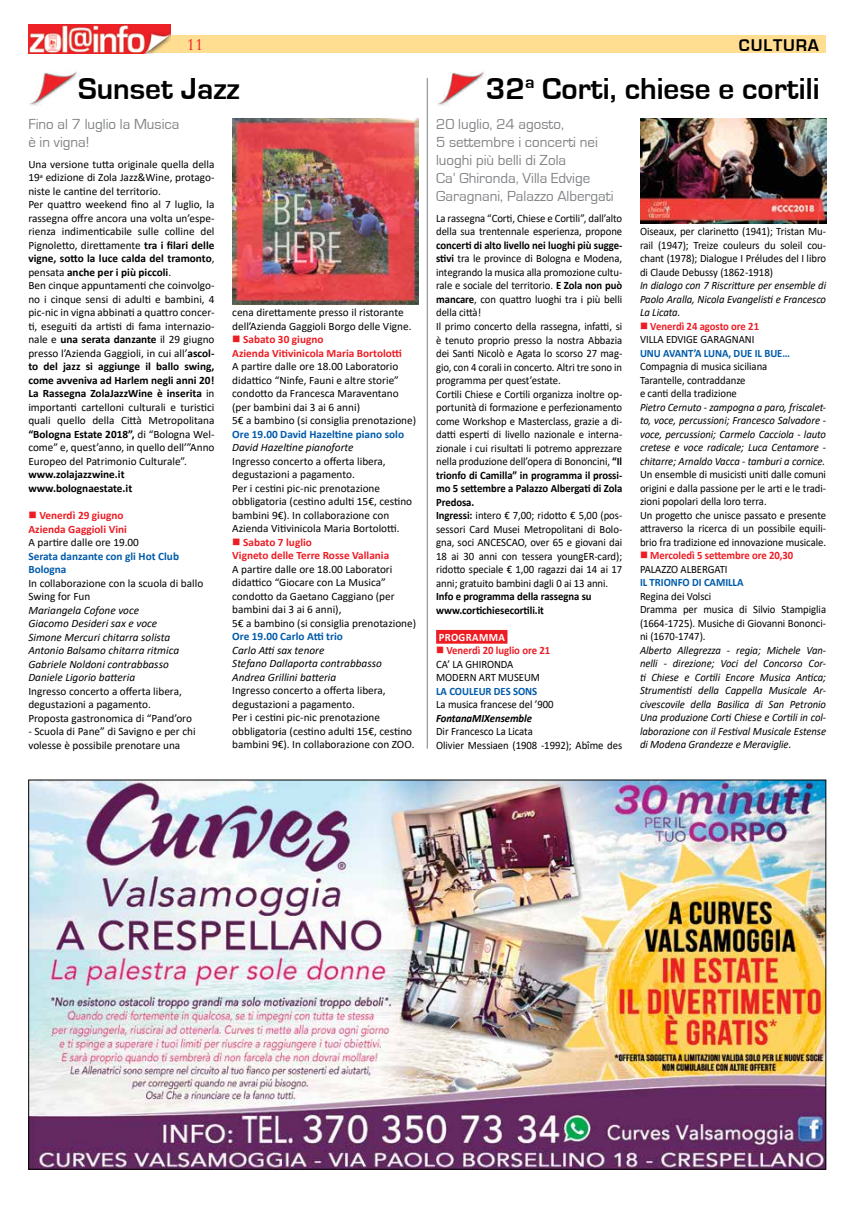
<style>
.page{position:relative;width:851px;height:1205px;background:#fff}
.page>*{position:absolute;margin:0;border:0;box-sizing:border-box;transform-origin:0 0}
.t1{font:700 31.25px "Eurostile";color:#000}
.t2{font:700 17.5px "Eurostile";letter-spacing:.05em;color:#000}
.t3{font:17.5px "Garamond";color:#ed1d24}
.t4{font:15px/18px "Eurostile";color:#808285}
.t5{font:11.25px/13.5px "Calibri";letter-spacing:-.005em;color:#000}
.t6{font:11.25px/13.5px "Calibri";letter-spacing:-.005em;color:#000;scale:.95 1}
.t7{font:italic 11.25px/13.5px "Calibri";color:#000;text-align:justify;scale:.95 1}
.t8{font:italic 11.25px/13.5px "Calibri";color:#000}
.t9{font:700 11.25px/13.5px "Calibri";color:#ed1d24}
.t10{font:700 11.25px/13.5px "Calibri";letter-spacing:-.005em;color:#005baa}
.t11{font:700 11.25px/13.5px "Calibri";color:#ed1d24;scale:.95 1}
.t12{font:700 11.25px "Calibri";letter-spacing:-.005em;color:#005baa;scale:.95 1}
.t13{font:700 11.25px/13.5px "Calibri";letter-spacing:-.005em;color:#000;scale:.95 1}
.t14{font:700 11.25px/13.5px "Calibri";letter-spacing:-.005em;color:#000}
.t15{font:italic 700 11.25px "Calibri";letter-spacing:-.005em;color:#000;scale:.95 1}
.t16{font:700 11.25px "Calibri";letter-spacing:.035em;color:#fff;scale:.95 1}
.s1{font-weight:700}
.s2{color:#ed1d24}
.s3{font-weight:700;color:#ed1d24}
.s4{font-weight:400;color:#000}
</style>
<div class="page">
<div style="left:28px;top:35px;width:798px;height:18px;background:#ffdd91"></div>
<img style="left:28px;top:25px;width:142px;height:28px">
<img style="left:30px;top:782px;width:794px;height:385px">
<hr style="left:427px;top:78px;width:1px;height:671px;background:#808285">
<div style="left:436px;top:630px;width:71px;height:14px;background:#ed1d24"></div>
<img style="left:438px;top:72px;width:47px;height:34px">
<img style="left:30px;top:72px;width:48px;height:34px">
<img style="left:640px;top:119px;width:186px;height:104px">
<img style="left:232px;top:119px;width:186px;height:186px">
<h2 class="t3" style="left:187px;top:33px;width:18px">11</h2>
<h2 class="t2" style="left:738px;top:35px;width:82px">CULTURA</h2>
<h1 class="t1" style="left:78px;top:71px;width:163px">Sunset Jazz</h1>
<h1 class="t1" style="left:485px;top:71px;width:335px">32<sup>a</sup> Corti, chiese e cortili</h1>
<h3 class="t4" style="left:28px;top:115px;width:153px">Fino al 7 luglio la Musica è in vigna!</h3>
<h3 class="t4" style="left:436px;top:115px;width:179px">20 luglio, 24 agosto,<br>5 settembre i concerti nei luoghi più belli di Zola<br>Ca’ Ghironda, Villa Edvige<br>Garagnani, Palazzo Albergati</h3>
<p class="t5" style="left:28px;top:157px;width:188px">Una versione tutta originale quella della 19<sup>a</sup> edizione di Zola Jazz&amp;Wine, protago&shy;niste le cantine del territorio.<br>Per quattro weekend fino al 7 luglio, la rassegna offre ancora una volta un’espe&shy;rienza indimenticabile sulle colline del Pignoletto, direttamente <span class="s1">tra i filari delle vigne, sotto la luce calda del tramonto</span>, pensata <span class="s1">anche per i più piccoli</span>.<br>Ben cinque appuntamenti che coinvolgo&shy;no i cinque sensi di adulti e bambini, 4 pic-nic in vigna abbinati a quattro concer&shy;ti, eseguiti da artisti di fama internazio&shy;nale e <span class="s1">una serata danzante</span> il 29 giugno presso l’Azienda Gaggioli, in cui all’<span class="s1">ascol&shy;to del jazz si aggiunge il ballo swing, come avveniva ad Harlem negli anni 20!<br>La Rassegna ZolaJazzWine è inserita</span> in importanti cartelloni culturali e turistici quali quello della Città Metropolitana <span class="s1">“Bologna Estate 2018”,</span> di “Bologna Wel&shy;come” e, quest’anno, in quello dell’”Anno Europeo del Patrimonio Culturale”.</p>
<p class="t14" style="left:28px;top:468px;width:105px">www.zolajazzwine.it www.bolognaestate.it</p>
<p class="t9" style="left:28px;top:508px;width:100px">■ Venerdì 29 giugno<br>Azienda Gaggioli Vini</p>
<p class="t5" style="left:28px;top:535px;width:112px">A partire dalle ore 19.00</p>
<p class="t10" style="left:28px;top:549px;width:152px">Serata danzante con gli Hot Club<br>Bologna</p>
<p class="t5" style="left:28px;top:576px;width:176px">In collaborazione con la scuola di ballo<br>Swing for Fun</p>
<p class="t8" style="left:28px;top:602px;width:152px">Mariangela Cofone voce<br>Giacomo Desideri sax e voce<br>Simone Mercuri chitarra solista<br>Antonio Balsamo chitarra ritmica<br>Gabriele Noldoni contrabbasso<br>Daniele Ligorio batteria</p>
<p class="t5" style="left:28px;top:684px;width:165px">Ingresso concerto a offerta libera, degustazioni a pagamento.<br>Proposta gastronomica di “Pand’oro</p>
<p class="t5" style="left:28px;top:724px;width:169px">- Scuola di Pane” di Savigno e per chi volesse è possibile prenotare una</p>
<p class="t6" style="left:436px;top:211px;width:197px">La rassegna “Corti, Chiese e Cortili”, dall’alto della sua trentennale esperienza, propone</p>
<p class="t6" style="left:436px;top:238px;width:197px"><span class="s1">concerti di alto livello nei luoghi più sugge&shy;stivi</span> tra le province di Bologna e Modena, integrando la musica alla promozione cultu&shy;rale e sociale del territorio. <span class="s1">E Zola non può mancare</span>, con quattro luoghi tra i più belli della città!<br>Il primo concerto della rassegna, infatti, si è tenuto proprio presso la nostra Abbazia dei Santi Nicolò e Agata lo scorso 27 mag&shy;gio, con 4 corali in concerto. Altri tre sono in programma per quest’estate.<br>Cortili Chiese e Cortili organizza inoltre op&shy;portunità di formazione e perfezionamento come Workshop e Masterclass, grazie a di&shy;datti esperti di livello nazionale e interna&shy;zionale i cui risultati li potremo apprezzare nella produzione dell’opera di Bononcini, <span class="s1">“Il trionfo di Camilla” in programma il prossi&shy;mo 5 settembre a Palazzo Albergati di Zola Predosa.<br>Ingressi:</span> intero € 7,00; ridotto € 5,00 (pos&shy;sessori Card Musei Metropolitani di Bolo&shy;gna, soci ANCESCAO, over 65 e giovani dai 18 ai 30 anni con tessera youngER-card); ridotto speciale € 1,00 ragazzi dai 14 ai 17 anni; gratuito bambini dagli 0 ai 13 anni.</p>
<p class="t13" style="left:436px;top:589px;width:165px">Info e programma della rassegna su www.cortichiesecortili.it</p>
<p class="t16" style="left:438px;top:629px;width:71px">PROGRAMMA</p>
<p class="t6" style="left:436px;top:643px;width:121px"><span class="s2">■</span> <span class="s3">Venerdì 20 luglio ore 21<br></span>CA’ LA GHIRONDA<br>MODERN ART MUSEUM</p>
<p class="t12" style="left:436px;top:683px;width:108px">LA COULEUR DES SONS</p>
<p class="t6" style="left:436px;top:697px;width:125px">La musica francese del ’900</p>
<p class="t15" style="left:436px;top:710px;width:102px">FontanaMIXensemble</p>
<p class="t6" style="left:436px;top:724px;width:197px">Dir Francesco La Licata<br>Olivier Messiaen (1908 -1992); Abîme des</p>
<p class="t5" style="left:232px;top:305px;width:181px">cena direttamente presso il ristorante dell’Azienda Gaggioli Borgo delle Vigne.</p>
<p class="t9" style="left:232px;top:332px;width:171px">■ Sabato 30 giugno<br>Azienda Vitivinicola Maria Bortolotti</p>
<p class="t5" style="left:232px;top:359px;width:185px">A partire dalle ore 18.00 Laboratorio didattico “Ninfe, Fauni e altre storie” condotto da Francesca Maraventano (per bambini dai 3 ai 6 anni)<br>5€ a bambino (si consiglia prenotazione)</p>
<p class="t10" style="left:232px;top:427px;width:173px">Ore 19.00 David Hazeltine piano solo</p>
<p class="t8" style="left:232px;top:440px;width:123px">David Hazeltine pianoforte</p>
<p class="t5" style="left:232px;top:454px;width:181px">Ingresso concerto a offerta libera, degustazioni a pagamento.<br>Per i cestini pic-nic prenotazione obbligatoria (cestino adulti 15€, cestino bambini 9€). In collaborazione con Azienda Vitivinicola Maria Bortolotti.</p>
<p class="t9" style="left:232px;top:535px;width:158px">■ Sabato 7 luglio<br>Vigneto delle Terre Rosse Vallania</p>
<p class="t5" style="left:232px;top:562px;width:185px">A partire dalle ore 18.00 Laboratori didattico “Giocare con La Musica” condotto da Gaetano Caggiano (per bambini dai 3 ai 6 anni),<br>5€ a bambino (si consiglia prenotazione)</p>
<p class="t10" style="left:232px;top:629px;width:112px">Ore 19.00 Carlo Atti trio</p>
<p class="t8" style="left:232px;top:643px;width:151px">Carlo Atti sax tenore<br>Stefano Dallaporta contrabbasso<br>Andrea Grillini batteria</p>
<p class="t5" style="left:232px;top:683px;width:184px">Ingresso concerto a offerta libera, degustazioni a pagamento.<br>Per i cestini pic-nic prenotazione obbligatoria (cestino adulti 15€, cestino bambini 9€). In collaborazione con ZOO.</p>
<p class="t6" style="left:640px;top:224px;width:197px;text-align:justify">Oiseaux, per clarinetto (1941); Tristan Mu&shy;rail (1947); Treize couleurs du soleil cou&shy;chant (1978); Dialogue I Préludes del I libro di Claude Debussy (1862-1918)</p>
<p class="t7" style="left:640px;top:278px;width:197px">In dialogo con 7 Riscritture per ensemble di Paolo Aralla, Nicola Evangelisti e Francesco La Licata.</p>
<p class="t11" style="left:640px;top:319px;width:127px">■ Venerdì 24 agosto ore 21<br><span class="s4">VILLA EDVIGE GARAGNANI</span></p>
<p class="t12" style="left:640px;top:345px;width:159px">UNU AVANT’A LUNA, DUE IL BUE…</p>
<p class="t6" style="left:640px;top:359px;width:135px">Compagnia di musica siciliana<br>Tarantelle, contraddanze<br>e canti della tradizione</p>
<p class="t7" style="left:640px;top:400px;width:197px">Pietro Cernuto - zampogna a paro, friscalet&shy;to, voce, percussioni; Francesco Salvadore - voce, percussioni; Carmelo Cacciola - lauto cretese e voce radicale; Luca Centamore - chitarre; Arnaldo Vacca - tamburi a cornice.</p>
<p class="t6" style="left:640px;top:467px;width:197px">Un ensemble di musicisti uniti dalle comuni origini e dalla passione per le arti e le tradi&shy;zioni popolari della loro terra.<br>Un progetto che unisce passato e presente attraverso la ricerca di un possibile equili&shy;brio fra tradizione ed innovazione musicale.</p>
<p class="t11" style="left:640px;top:549px;width:163px">■ Mercoledì 5 settembre ore 20,30<br><span class="s4">PALAZZO ALBERGATI</span></p>
<p class="t12" style="left:640px;top:575px;width:110px">IL TRIONFO DI CAMILLA</p>
<p class="t6" style="left:640px;top:589px;width:197px">Regina dei Volsci<br>Dramma per musica di Silvio Stampiglia (1664-1725). Musiche di Giovanni Bononci&shy;ni (1670-1747).</p>
<p class="t7" style="left:640px;top:643px;width:197px">Alberto Allegrezza - regia; Michele Van&shy;nelli - direzione; Voci del Concorso Cor&shy;ti Chiese e Cortili Encore Musica Antica; Strumentisti della Cappella Musicale Ar&shy;civescovile della Basilica di San Petronio Una produzione Corti Chiese e Cortili in col&shy;laborazione con il Festival Musicale Estense di Modena Grandezze e Meraviglie.</p>
</div>
